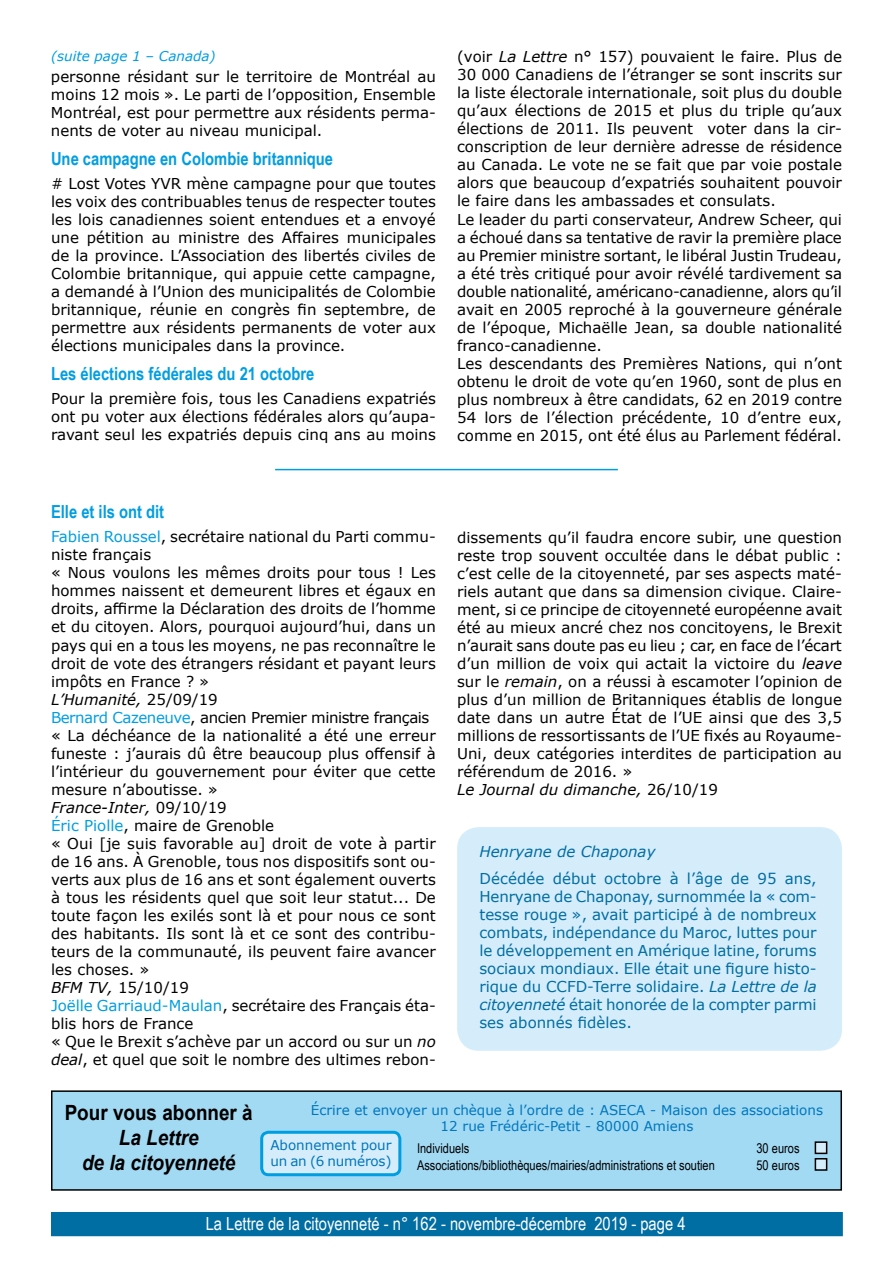
<style>
.page{position:relative;width:893px;height:1263px;background:#fff}
.page>*{position:absolute;margin:0;border:0;box-sizing:border-box;transform-origin:0 0}
.t1{font:italic 700 21px/25.2px "Arial";color:#000;text-align:center;scale:.9 1}
.t2{font:700 21px "Arial";color:#000;scale:.9 1}
.t3{font:700 18px "Arial Narrow";color:#009ee0}
.t4{font:18px "Arial Narrow";color:#fff}
.t5{font:15px/18px "Verdana";color:#000}
.t6{font:15px/18px "Verdana";letter-spacing:-.01em;color:#006da3;text-align:justify}
.t7{font:italic 15px "Verdana";color:#006da3}
.t8{font:13.5px/16.2px "Verdana";color:#0076bd;text-align:center}
.t9{font:13.5px "Arial Narrow";color:#000}
.t10{font:italic 13.5px "Verdana";color:#009ee0}
.s1{font-style:italic}
.s2{color:#009ee0}
</style>
<div class="page">
<div style="left:51px;top:1212px;width:792px;height:24px;background:#006da3"></div>
<div style="left:52px;top:1091px;width:789px;height:99px;background:#a2daf4"></div>
<div style="left:51px;top:1090px;width:791px;height:101px;border:2px solid #000"></div>
<div style="left:815px;top:1159px;width:12px;height:11px;background:#d5edfa"></div>
<div style="left:815px;top:1158px;width:12px;height:13px;border:2px solid #000"></div>
<div style="left:815px;top:1142px;width:12px;height:11px;background:#d5edfa"></div>
<div style="left:815px;top:1141px;width:12px;height:13px;border:2px solid #000"></div>
<div style="left:262px;top:1132px;width:138px;height:43px;background:#d5edfa;border-radius:7px"></div>
<div style="left:260px;top:1131px;width:141px;height:45px;border:3px solid #009ee0;border-radius:7px"></div>
<div style="left:459px;top:829px;width:381px;height:220px;background:#d5edfa;border-radius:20px"></div>
<div style="left:457px;top:827px;width:385px;height:224px;border:3px solid #d5edfa;border-radius:20px"></div>
<hr style="left:275px;top:469px;width:343px;height:1px;background:#009ee0">
<p class="t10" style="left:51px;top:47px;width:166px">(suite page 1 – Canada)</p>
<p class="t5" style="left:51px;top:68px;width:386px;text-align:justify">personne résidant sur le territoire de Montréal au moins 12 mois ». Le parti de l’opposition, Ensemble Montréal, est pour permettre aux résidents perma&shy;nents de voter au niveau municipal.</p>
<p class="t3" style="left:51px;top:145px;width:284px">Une campagne en Colombie britannique</p>
<p class="t5" style="left:51px;top:175px;width:386px;text-align:justify"># Lost Votes YVR mène campagne pour que toutes les voix des contribuables tenus de respecter toutes les lois canadiennes soient entendues et a envoyé une pétition au ministre des Affaires municipales de la province. L’Association des libertés civiles de Colombie britannique, qui appuie cette campagne, a demandé à l’Union des municipalités de Colombie britannique, réunie en congrès fin septembre, de permettre aux résidents permanents de voter aux élections municipales dans la province.</p>
<p class="t3" style="left:51px;top:360px;width:265px">Les élections fédérales du 21 octobre</p>
<p class="t5" style="left:51px;top:389px;width:386px;text-align:justify">Pour la première fois, tous les Canadiens expatriés ont pu voter aux élections fédérales alors qu’aupa&shy;ravant seul les expatriés depuis cinq ans au moins</p>
<p class="t5" style="left:457px;top:48px;width:386px">(voir <span class="s1">La Lettre</span> n° 157) pouvaient le faire. Plus de 30 000 Canadiens de l’étranger se sont inscrits sur la liste électorale internationale, soit plus du double qu’aux élections de 2015 et plus du triple qu’aux élections de 2011. Ils peuvent voter dans la cir&shy;conscription de leur dernière adresse de résidence au Canada. Le vote ne se fait que par voie postale alors que beaucoup d’expatriés souhaitent pouvoir le faire dans les ambassades et consulats.<br>Le leader du parti conservateur, Andrew Scheer, qui a échoué dans sa tentative de ravir la première place au Premier ministre sortant, le libéral Justin Trudeau, a été très critiqué pour avoir révélé tardivement sa double nationalité, américano-canadienne, alors qu’il avait en 2005 reproché à la gouverneure générale de l’époque, Michaëlle Jean, sa double nationalité franco-canadienne.<br>Les descendants des Premières Nations, qui n’ont obtenu le droit de vote qu’en 1960, sont de plus en plus nombreux à être candidats, 62 en 2019 contre 54 lors de l’élection précédente, 10 d’entre eux, comme en 2015, ont été élus au Parlement fédéral.</p>
<p class="t3" style="left:51px;top:498px;width:115px">Elle et ils ont dit</p>
<p class="t5" style="left:51px;top:528px;width:386px"><span class="s2">Fabien Roussel</span>, secrétaire national du Parti commu&shy;niste français<br>« Nous voulons les mêmes droits pour tous ! Les hommes naissent et demeurent libres et égaux en droits, affirme la Déclaration des droits de l’homme et du citoyen. Alors, pourquoi aujourd’hui, dans un pays qui en a tous les moyens, ne pas reconnaître le droit de vote des étrangers résidant et payant leurs impôts en France ? »<br><span class="s1">L’Humanité,</span> 25/09/19<br><span class="s2">Bernard Cazeneuve</span>, ancien Premier ministre français « La déchéance de la nationalité a été une erreur funeste : j’aurais dû être beaucoup plus offensif à l’intérieur du gouvernement pour éviter que cette mesure n’aboutisse. »<br><span class="s1">France-Inter,</span> 09/10/19<br><span class="s2">Éric Piolle</span>, maire de Grenoble<br>« Oui [je suis favorable au] droit de vote à partir de 16 ans. À Grenoble, tous nos dispositifs sont ou&shy;verts aux plus de 16 ans et sont également ouverts à tous les résidents quel que soit leur statut... De toute façon les exilés sont là et pour nous ce sont des habitants. Ils sont là et ce sont des contribu&shy;teurs de la communauté, ils peuvent faire avancer les choses. »<br><span class="s1">BFM TV,</span> 15/10/19<br><span class="s2">Joëlle Garriaud-Maulan</span>, secrétaire des Français éta&shy;blis hors de France<br>« Que le Brexit s’achève par un accord ou sur un <span class="s1">no deal</span>, et quel que soit le nombre des ultimes rebon-</p>
<p class="t5" style="left:457px;top:528px;width:386px">dissements qu’il faudra encore subir, une question reste trop souvent occultée dans le débat public : c’est celle de la citoyenneté, par ses aspects maté&shy;riels autant que dans sa dimension civique. Claire&shy;ment, si ce principe de citoyenneté européenne avait été au mieux ancré chez nos concitoyens, le Brexit n’aurait sans doute pas eu lieu ; car, en face de l’écart d’un million de voix qui actait la victoire du <span class="s1">leave </span>sur le <span class="s1">remain</span>, on a réussi à escamoter l’opinion de plus d’un million de Britanniques établis de longue date dans un autre État de l’UE ainsi que des 3,5 millions de ressortissants de l’UE fixés au Royaume-Uni, deux catégories interdites de participation au référendum de 2016. »<br><span class="s1">Le Journal du dimanche,</span> 26/10/19</p>
<p class="t7" style="left:479px;top:841px;width:178px">Henryane de Chaponay</p>
<p class="t6" style="left:479px;top:869px;width:339px">Décédée début octobre à l’âge de 95 ans, Henryane de Chaponay, surnommée la « com&shy;tesse rouge », avait participé à de nombreux combats, indépendance du Maroc, luttes pour le développement en Amérique latine, forums sociaux mondiaux. Elle était une figure histo&shy;rique du CCFD-Terre solidaire. <span class="s1">La Lettre de la citoyenneté</span> était honorée de la compter parmi ses abonnés fidèles.</p>
<p class="t8" style="left:311px;top:1101px;width:514px">Écrire et envoyer un chèque à l’ordre de : ASECA - Maison des associations<br>12 rue Frédéric-Petit - 80000 Amiens</p>
<h1 class="t2" style="left:65px;top:1097px;width:210px">Pour vous abonner à</h1>
<h1 class="t1" style="left:82px;top:1125px;width:172px">La Lettre<br>de la citoyenneté</h1>
<p class="t8" style="left:270px;top:1137px;width:123px;text-align:left">Abonnement pour un an (6 numéros)</p>
<p class="t9" style="left:417px;top:1139px;width:54px">Individuels</p>
<p class="t9" style="left:756px;top:1139px;width:45px">30 euros</p>
<p class="t9" style="left:417px;top:1155px;width:299px">Associations/bibliothèques/mairies/administrations et soutien</p>
<p class="t9" style="left:756px;top:1155px;width:45px">50 euros</p>
<p class="t4" style="left:206px;top:1210px;width:481px">La Lettre de la citoyenneté - n° 162 - novembre-décembre 2019 - page 4</p>
</div>
